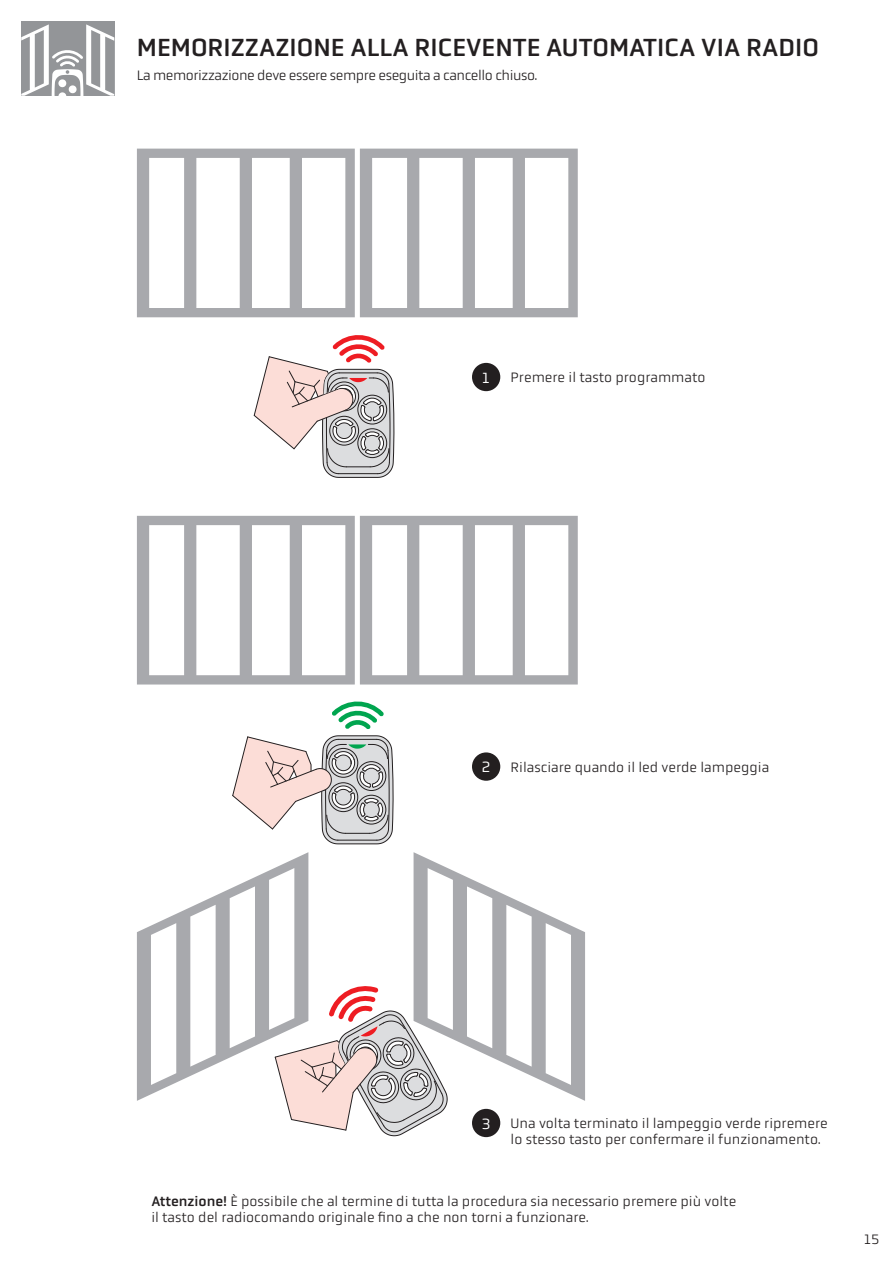
<style>
.page{position:relative;width:893px;height:1263px;background:#fff}
.page>*{position:absolute;margin:0;border:0;box-sizing:border-box;transform-origin:0 0}
.t1{font:25.5px "Obvia";color:#231f20}
.t2{font:15.3px "Obvia";color:#fff}
.t3{font:300 14.25px/16px "Obvia";color:#231f20}
.t4{font:300 14.25px "Obvia";letter-spacing:-.03em;color:#231f20}
.s1{font-weight:400}
</style>
<div class="page">
<svg style="left:137px;top:701px;width:448px;height:435px"></svg>
<svg style="left:253px;top:335px;width:141px;height:143px"></svg>
<svg style="left:137px;top:516px;width:441px;height:168px"></svg>
<svg style="left:137px;top:149px;width:441px;height:168px"></svg>
<div style="left:472px;top:363px;width:28px;height:28px;background:#231f20;border-radius:50%"></div>
<div style="left:472px;top:752px;width:28px;height:29px;background:#231f20;border-radius:50%"></div>
<div style="left:472px;top:1109px;width:28px;height:28px;background:#231f20;border-radius:50%"></div>
<div style="left:21px;top:21px;width:93px;height:75px;background:#939598"></div>
<svg style="left:21px;top:24px;width:93px;height:72px"></svg>
<h1 class="t1" style="left:137px;top:33px;width:684px">MEMORIZZAZIONE ALLA RICEVENTE AUTOMATICA VIA RADIO</h1>
<p class="t4" style="left:137px;top:67px;width:402px">La memorizzazione deve essere sempre eseguita a cancello chiuso.</p>
<p class="t2" style="left:482px;top:369px;width:10px">1</p>
<p class="t3" style="left:511px;top:370px;width:196px">Premere il tasto programmato</p>
<p class="t2" style="left:482px;top:758px;width:10px">2</p>
<p class="t3" style="left:511px;top:759px;width:260px">Rilasciare quando il led verde lampeggia</p>
<p class="t2" style="left:482px;top:1115px;width:10px">3</p>
<p class="t3" style="left:511px;top:1115px;width:319px">Una volta terminato il lampeggio verde ripremere lo stesso tasto per confermare il funzionamento.</p>
<p class="t3" style="left:151px;top:1194px;width:586px"><span class="s1">Attenzione!</span> È possibile che al termine di tutta la procedura sia necessario premere più volte il tasto del radiocomando originale fino a che non torni a funzionare.</p>
<p class="t3" style="left:864px;top:1231px;width:17px">15</p>
</div>
